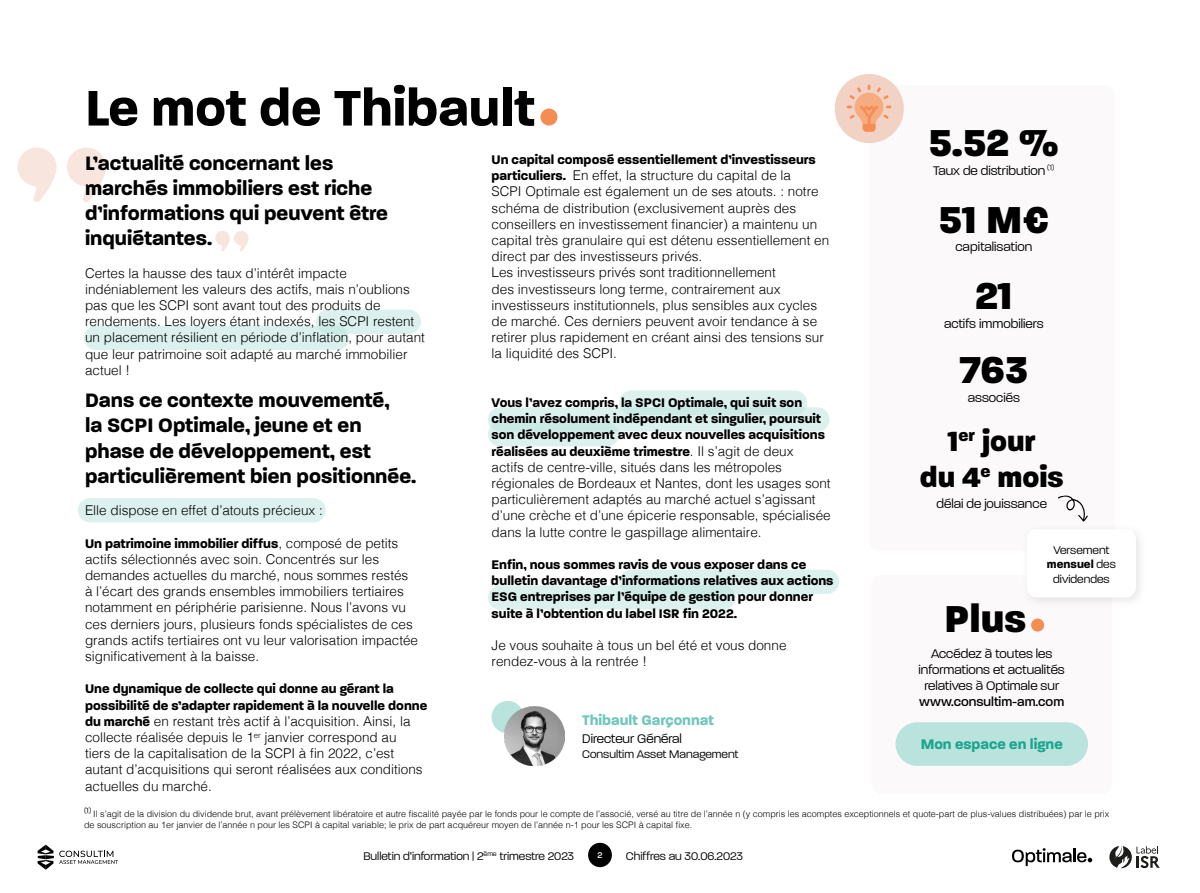
<style>
.page{position:relative;width:1200px;height:893px;background:#fff}
.page>*{position:absolute;margin:0;border:0;box-sizing:border-box;transform-origin:0 0}
.t1{font:700 54px "Paralucent";color:#000}
.t2{font:800 40.5px "Paralucent";color:#000}
.t3{font:800 30px/36px "Paralucent";color:#000;text-align:center}
.t4{font:700 21px/25.2px "Paralucent";color:#000}
.t5{font:700 15px "Paralucent";color:#6fc6ba}
.t6{font:700 15px "Paralucent";color:#1ca58e}
.t7{font:300 13.5px/16.2px "Helvetica";color:#000}
.t8{font:700 13.5px/16.2px "Paralucent";color:#000}
.t9{font:300 13.5px/16.2px "Paralucent";color:#000;text-align:center}
.t10{font:500 13.5px "Paralucent";color:#000}
.t11{font:300 12px "Paralucent";color:#000}
.t12{font:700 12px "Paralucent";color:#000}
.t13{font:300 9px/10.8px "Helvetica";color:#000}
.t14{font:500 9px "Paralucent";color:#fff}
.t15{font:300 7.8px "Paralucent";color:#000}
.s1{font-family:"Paralucent";font-weight:700}
.s2{font-weight:300}
</style>
<div class="page">
<div style="left:588px;top:843px;width:24px;height:24px;background:#000;border-radius:50%"></div>
<svg style="left:1012px;top:848px;width:80px;height:18px"></svg>
<svg style="left:38px;top:845px;width:80px;height:25px"></svg>
<svg style="left:1109px;top:846px;width:51px;height:22px"></svg>
<div style="left:619px;top:570px;width:220px;height:24px;background:#dcf1ee;border-radius:12px"></div>
<div style="left:488px;top:585px;width:248px;height:25px;background:linear-gradient(to right,#def2ef,#d5eeea);border-radius:12px"></div>
<div style="left:619px;top:390px;width:188px;height:25px;background:#dcf1ee;border-radius:12px"></div>
<div style="left:488px;top:422px;width:131px;height:24px;background:#dcf1ee;border-radius:12px"></div>
<div style="left:488px;top:407px;width:342px;height:25px;background:linear-gradient(to right,#d5eeea,#daf0ed);border-radius:12px"></div>
<div style="left:78px;top:498px;width:248px;height:24px;background:#dcf1ee;border-radius:12px"></div>
<div style="left:316px;top:310px;width:105px;height:24px;background:#dcf1ee;border-radius:12px"></div>
<div style="left:84px;top:326px;width:265px;height:24px;background:#dcf1ee;border-radius:12px"></div>
<svg style="left:17px;top:147px;width:40px;height:55px"></svg>
<svg style="left:67px;top:147px;width:39px;height:55px"></svg>
<div style="left:871px;top:575px;width:241px;height:219px;background:#fbf9f9;border-radius:10px"></div>
<div style="left:869px;top:85px;width:246px;height:466px;background:#fbf9f9;border-radius:10px"></div>
<div style="left:540px;top:109px;width:17px;height:17px;background:#f58c54;border-radius:50%"></div>
<div style="left:492px;top:701px;width:32px;height:32px;background:#bae3dd;border-radius:50%"></div>
<img style="left:505px;top:706px;width:60px;height:60px">
<div style="left:1031px;top:619px;width:13px;height:13px;background:#f58c54;border-radius:50%"></div>
<div style="left:896px;top:722px;width:192px;height:44px;background:#bae3dd;border-radius:22px"></div>
<div style="left:835px;top:74px;width:69px;height:69px;background:#f2d2c4;border-radius:50%"></div>
<svg style="left:847px;top:85px;width:44px;height:47px"></svg>
<svg style="left:1058px;top:495px;width:30px;height:27px"></svg>
<div style="left:1021px;top:523px;width:127px;height:86px;background:#f8f7f7"></div>
<div style="left:1027px;top:529px;width:109px;height:68px;background:#fff;border-radius:10px"></div>
<svg style="left:215px;top:231px;width:34px;height:20px"></svg>
<p class="t1" style="left:85px;top:75px;width:452px">Le mot de Thibault</p>
<p class="t4" style="left:85px;top:150px;width:305px">L’actualité concernant les marchés immobiliers est riche d’informations qui peuvent être inquiétantes.</p>
<p class="t7" style="left:85px;top:264px;width:341px">Certes la hausse des taux d’intérêt impacte indéniablement les valeurs des actifs, mais n’oublions pas que les SCPI sont avant tout des produits de rendements. Les loyers étant indexés, les SCPI restent un placement résilient en période d’inflation, pour autant que leur patrimoine soit adapté au marché immobilier actuel !</p>
<p class="t4" style="left:85px;top:388px;width:333px">Dans ce contexte mouvementé,<br>la SCPI Optimale, jeune et en phase de développement, est particulièrement bien positionnée.</p>
<p class="t7" style="left:85px;top:501px;width:239px">Elle dispose en effet d’atouts précieux :</p>
<p class="t7" style="left:85px;top:534px;width:335px"><span class="s1">Un patrimoine immobilier diffus</span>, composé de petits actifs sélectionnés avec soin. Concentrés sur les demandes actuelles du marché, nous sommes restés à l’écart des grands ensembles immobiliers tertiaires notamment en périphérie parisienne. Nous l’avons vu ces derniers jours, plusieurs fonds spécialistes de ces grands actifs tertiaires ont vu leur valorisation impactée significativement à la baisse.</p>
<p class="t7" style="left:85px;top:679px;width:344px"><span class="s1">Une dynamique de collecte qui donne au gérant la possibilité de s’adapter rapidement à la nouvelle donne du marché</span> en restant très actif à l’acquisition. Ainsi, la collecte réalisée depuis le 1<sup>er</sup> janvier correspond au<br>tiers de la capitalisation de la SCPI à fin 2022, c’est autant d’acquisitions qui seront réalisées aux conditions actuelles du marché.</p>
<p class="t7" style="left:492px;top:150px;width:339px"><span class="s1">Un capital composé essentiellement d’investisseurs particuliers.</span> En effet, la structure du capital de la<br>SCPI Optimale est également un de ses atouts. : notre schéma de distribution (exclusivement auprès des conseillers en investissement financier) a maintenu un capital très granulaire qui est détenu essentiellement en direct par des investisseurs privés.</p>
<p class="t7" style="left:492px;top:263px;width:334px">Les investisseurs privés sont traditionnellement<br>des investisseurs long terme, contrairement aux investisseurs institutionnels, plus sensibles aux cycles de marché. Ces derniers peuvent avoir tendance à se retirer plus rapidement en créant ainsi des tensions sur la liquidité des SCPI.</p>
<p class="t7" style="left:492px;top:393px;width:341px"><span class="s1">Vous l’avez compris, la SPCI Optimale, qui suit son chemin résolument indépendant et singulier, poursuit son développement avec deux nouvelles acquisitions réalisées au deuxième trimestre</span>. Il s’agit de deux<br>actifs de centre-ville, situés dans les métropoles régionales de Bordeaux et Nantes, dont les usages sont particulièrement adaptés au marché actuel s’agissant d’une crèche et d’une épicerie responsable, spécialisée dans la lutte contre le gaspillage alimentaire.</p>
<p class="t8" style="left:492px;top:556px;width:344px">Enfin, nous sommes ravis de vous exposer dans ce bulletin davantage d’informations relatives aux actions ESG entreprises par l’équipe de gestion pour donner suite à l’obtention du label ISR fin 2022.</p>
<p class="t7" style="left:492px;top:636px;width:296px">Je vous souhaite à tous un bel été et vous donne rendez-vous à la rentrée !</p>
<p class="t5" style="left:582px;top:711px;width:133px">Thibault Garçonnat</p>
<p class="t9" style="left:582px;top:731px;width:101px">Directeur Général</p>
<p class="t11" style="left:582px;top:747px;width:158px">Consultim Asset Management</p>
<p class="t2" style="left:929px;top:118px;width:132px">5.52 %</p>
<p class="t9" style="left:933px;top:162px;width:123px">Taux de distribution <sup>(1)</sup></p>
<p class="t2" style="left:939px;top:195px;width:112px">51 M€</p>
<p class="t9" style="left:955px;top:239px;width:78px">capitalisation</p>
<p class="t2" style="left:975px;top:272px;width:39px">21</p>
<p class="t9" style="left:944px;top:315px;width:101px">actifs immobiliers</p>
<p class="t2" style="left:960px;top:345px;width:70px">763</p>
<p class="t9" style="left:968px;top:389px;width:54px">associés</p>
<p class="t3" style="left:920px;top:423px;width:145px">1<sup>er</sup> jour<br>du 4<sup>e</sup> mois</p>
<p class="t9" style="left:937px;top:496px;width:112px">délai de jouissance</p>
<p class="t11" style="left:1053px;top:543px;width:58px">Versement</p>
<p class="t12" style="left:1047px;top:557px;width:70px">mensuel <span class="s2">des</span></p>
<p class="t11" style="left:1053px;top:572px;width:58px">dividendes</p>
<p class="t2" style="left:944px;top:594px;width:83px">Plus</p>
<p class="t9" style="left:919px;top:645px;width:148px">Accédez à toutes les informations et actualités relatives à Optimale sur</p>
<p class="t10" style="left:919px;top:694px;width:146px">www.consultim-am.com</p>
<p class="t6" style="left:921px;top:735px;width:144px">Mon espace en ligne</p>
<p class="t15" style="left:84px;top:806px;width:9px">(1)</p>
<p class="t13" style="left:84px;top:808px;width:1027px;text-indent:9px">Il s’agit de la division du dividende brut, avant prélèvement libératoire et autre fiscalité payée par le fonds pour le compte de l’associé, versé au titre de l’année n (y compris les acomptes exceptionnels et quote-part de plus-values distribuées) par le prix de souscription au 1er janvier de l’année n pour les SCPI à capital variable; le prix de part acquéreur moyen de l’année n-1 pour les SCPI à capital fixe.</p>
<p class="t11" style="left:364px;top:849px;width:212px">Bulletin d’information | 2<sup>ème</sup> trimestre 2023</p>
<p class="t14" style="left:597px;top:850px;width:7px">2</p>
<p class="t11" style="left:626px;top:849px;width:119px">Chiffres au 30.06.2023</p>
</div>
